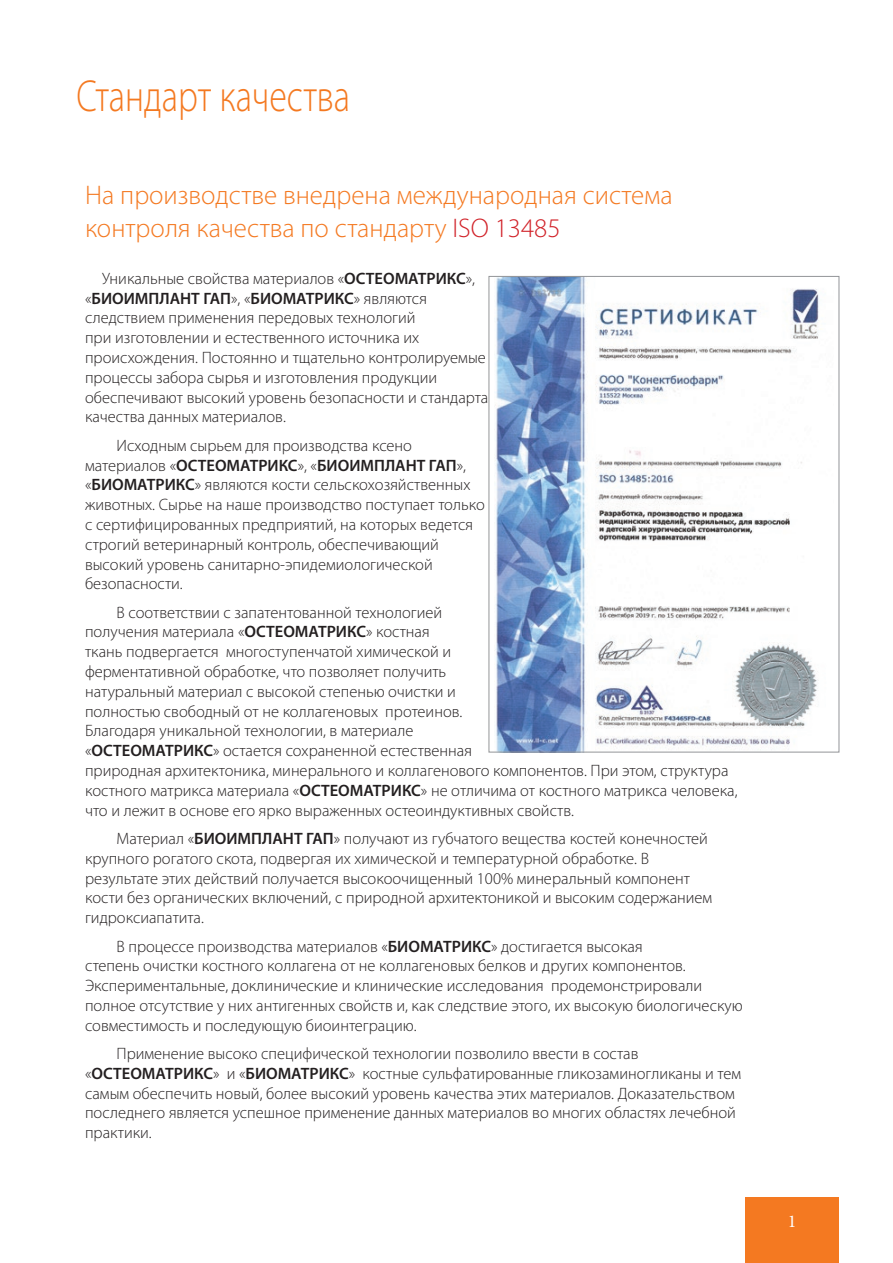
<style>
.page{position:relative;width:893px;height:1263px;background:#fff}
.page>*{position:absolute;margin:0;border:0;box-sizing:border-box;transform-origin:0 0}
.t1{font:300 45px "Myriad Pro";color:#f47921;scale:.8 1}
.t2{font:300 27px/32.4px "Myriad Pro";color:#f47921}
.t3{font:18px "Minion Pro";color:#fff}
.t4{font:300 16.5px/19.8px "Myriad Pro";color:#231f20}
.s1{color:#d1232a}
.s2{font-weight:600}
</style>
<div class="page">
<div style="left:745px;top:1197px;width:94px;height:66px;background:#f47921"></div>
<hr style="left:0;top:619px;width:1px;height:462px;background:#f47921">
<hr style="left:0;top:0;width:1px;height:698px;background:#f47921">
<img style="left:494px;top:278px;width:325px;height:472px">
<p class="t1" style="left:77px;top:69px;width:344px">Стандарт качества</p>
<p class="t2" style="left:85px;top:179px;width:589px">На производстве внедрена международная система контроля качества по стандарту <span class="s1">ISO 13485</span></p>
<p class="t4" style="left:85px;top:268px;width:405px;text-indent:17px">Уникальные свойства материалов «<span class="s2">ОСТЕОМАТРИКС</span>», «<span class="s2">БИОИМПЛАНТ ГАП</span>», «<span class="s2">БИОМАТРИКС</span>» являются следствием применения передовых технологий<br>при изготовлении и естественного источника их происхождения. Постоянно и тщательно контролируемые процессы забора сырья и изготовления продукции обеспечивают высокий уровень безопасности и стандарта качества данных материалов.</p>
<p class="t4" style="left:85px;top:435px;width:401px;text-indent:31px">Исходным сырьем для производства ксено материалов «<span class="s2">ОСТЕОМАТРИКС</span>», «<span class="s2">БИОИМПЛАНТ ГАП</span>», «<span class="s2">БИОМАТРИКС</span>» являются кости сельскохозяйственных животных. Сырье на наше производство поступает только с сертифицированных предприятий, на которых ведется строгий ветеринарный контроль, обеспечивающий высокий уровень санитарно-эпидемиологической безопасности.</p>
<p class="t4" style="left:85px;top:602px;width:654px;text-indent:31px">В соответствии с запатентованной технологией<br>получения материала «<span class="s2">ОСТЕОМАТРИКС</span>» костная<br>ткань подвергается многоступенчатой химической и<br>ферментативной обработке, что позволяет получить<br>натуральный материал с высокой степенью очистки и<br>полностью свободный от не коллагеновых протеинов.<br>Благодаря уникальной технологии, в материале<br>«<span class="s2">ОСТЕОМАТРИКС</span>» остается сохраненной естественная<br>природная архитектоника, минерального и коллагенового компонентов. При этом, структура костного матрикса материала «<span class="s2">ОСТЕОМАТРИКС</span>» не отличима от костного матрикса человека, что и лежит в основе его ярко выраженных остеоиндуктивных свойств.</p>
<p class="t4" style="left:85px;top:828px;width:629px;text-indent:31px">Материал «<span class="s2">БИОИМПЛАНТ ГАП</span>» получают из губчатого вещества костей конечностей крупного рогатого скота, подвергая их химической и температурной обработке. В результате этих действий получается высокоочищенный 100% минеральный компонент кости без органических включений, с природной архитектоникой и высоким содержанием гидроксиапатита.</p>
<p class="t4" style="left:85px;top:936px;width:659px;text-indent:31px">В процессе производства материалов «<span class="s2">БИОМАТРИКС</span>» достигается высокая<br>степень очистки костного коллагена от не коллагеновых белков и других компонентов.<br>Экспериментальные, доклинические и клинические исследования продемонстрировали полное отсутствие у них антигенных свойств и, как следствие этого, их высокую биологическую совместимость и последующую биоинтеграцию.</p>
<p class="t4" style="left:85px;top:1043px;width:658px;text-indent:31px">Применение высоко специфической технологии позволило ввести в состав «<span class="s2">ОСТЕОМАТРИКС</span>» и «<span class="s2">БИОМАТРИКС</span>» костные сульфатированные гликозаминогликаны и тем самым обеспечить новый, более высокий уровень качества этих материалов. Доказательством последнего является успешное применение данных материалов во многих областях лечебной практики.</p>
<p class="t3" style="left:788px;top:1209px;width:10px">1</p>
</div>
